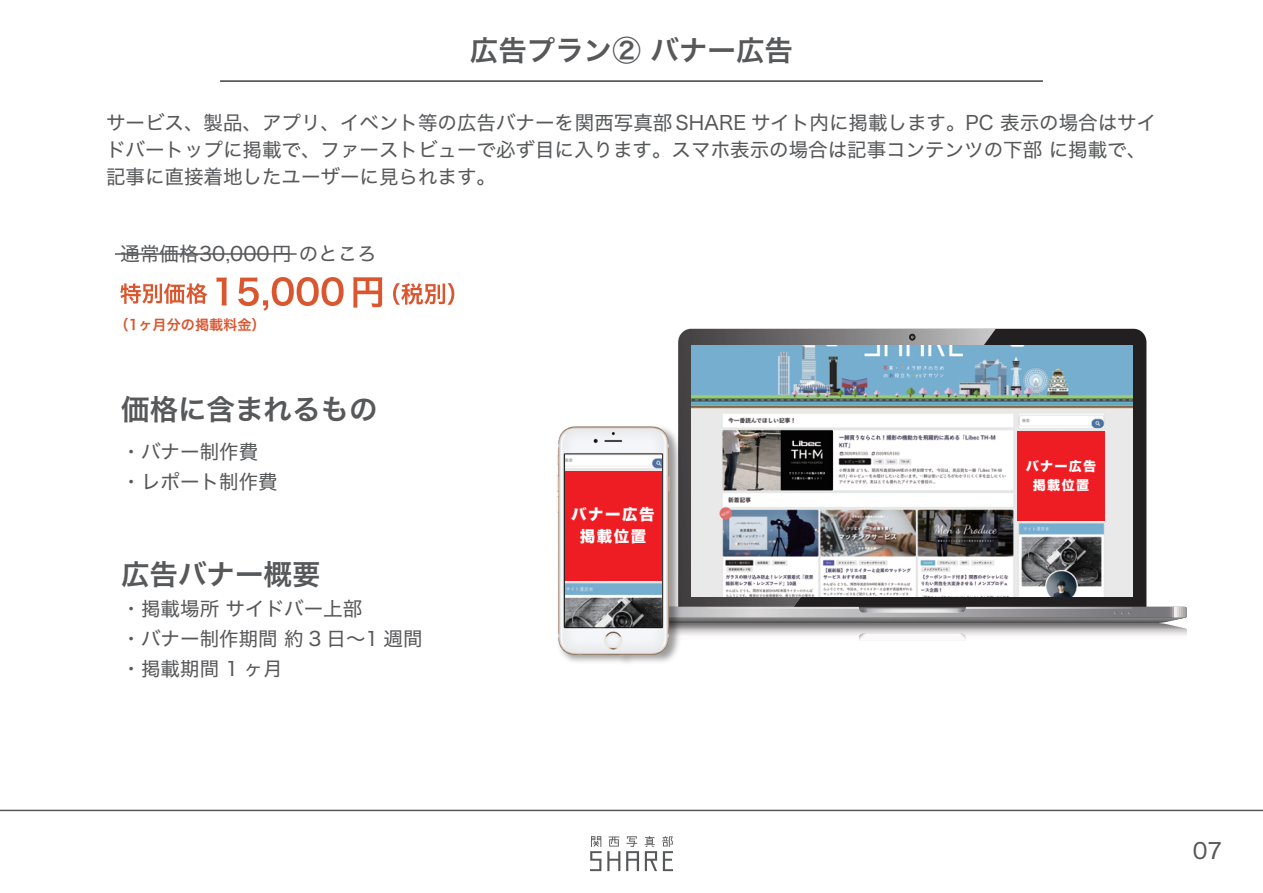
<style>
.page{position:relative;width:1263px;height:893px;background:#fff}
.page>*{position:absolute;margin:0;border:0;box-sizing:border-box;transform-origin:0 0}
.t1{font:28.5px "Hiragino Sans W6";color:#57585a}
.t2{font:21.9px "Hiragino Sans W4";color:#57585a}
.t3{font:19.5px/29.8px "Hiragino Sans W4";color:#57585a}
.t4{font:15.45px/22.2px "Hiragino Sans W8";letter-spacing:.1em;color:#fff;text-align:center}
.t5{font:14.1px "Hiragino Sans W6";color:#da562f}
.t6{font:13.05px/18.8px "Hiragino Sans W8";letter-spacing:.1em;color:#fff;text-align:center}
</style>
<div class="page">
<hr style="left:220px;top:80px;width:823px;height:2px;background:#3e3e3f">
<hr style="left:0;top:810px;width:1263px;height:1px;background:#57585a">
<svg style="left:120px;top:283px;width:87px;height:21px"></svg>
<svg style="left:393px;top:283px;width:61px;height:22px"></svg>
<hr style="left:115px;top:253px;width:182px;height:2px;background:#57585a">
<svg style="left:590px;top:836px;width:30px;height:35px"></svg>
<svg style="left:626px;top:836px;width:13px;height:35px"></svg>
<svg style="left:645px;top:836px;width:28px;height:35px"></svg>
<svg style="left:684px;top:605px;width:503px;height:35px"></svg>
<div style="left:996px;top:329px;width:150px;height:278px;background:#221f21"></div>
<svg style="left:678px;top:329px;width:318px;height:278px;background:#656466"></svg>
<svg style="left:909px;top:334px;width:6px;height:6px"></svg>
<img style="left:692px;top:346px;width:441px;height:250px">
<img style="left:679px;top:422px;width:5px;height:218px">
<img style="left:557px;top:417px;width:122px;height:246px">
<div style="left:1017px;top:432px;width:87px;height:89px;background:#ee1d23"></div>
<div style="left:565px;top:471px;width:97px;height:110px;background:#ee1d23"></div>
<svg style="left:216px;top:277px;width:11px;height:28px"></svg>
<svg style="left:238px;top:277px;width:106px;height:34px"></svg>
<svg style="left:353px;top:277px;width:29px;height:31px"></svg>
<h1 class="t1" style="left:470px;top:24px;width:324px">広告プラン② バナー広告</h1>
<p class="t3" style="left:106px;top:108px;width:1052px;line-height:26.8px">サービス、製品、アプリ、イベント等の広告バナーを関西写真部SHARE サイト内に掲載します。PC 表示の場合はサイドバートップに掲載で、ファーストビューで必ず目に入ります。スマホ表示の場合は記事コンテンツの下部 に掲載で、記事に直接着地したユーザーに見られます。</p>
<p class="t3" style="left:121px;top:238px;width:258px">通常価格30,000円のところ</p>
<p class="t5" style="left:114px;top:312px;width:153px">（1ヶ月分の掲載料金）</p>
<h1 class="t1" style="left:121px;top:383px;width:258px">価格に含まれるもの</h1>
<p class="t3" style="left:122px;top:435px;width:157px">・バナー制作費・レポート制作費</p>
<h1 class="t1" style="left:121px;top:548px;width:201px">広告バナー概要</h1>
<p class="t3" style="left:122px;top:593px;width:302px">・掲載場所 サイドバー上部<br>・バナー制作期間 約 3 日～1 週間・掲載期間 1 ヶ月</p>
<p class="t4" style="left:571px;top:504px;width:85px">バナー広告掲載位置</p>
<p class="t6" style="left:1026px;top:457px;width:72px">バナー広告掲載位置</p>
<p class="t2" style="left:1193px;top:831px;width:31px">07</p>
</div>
